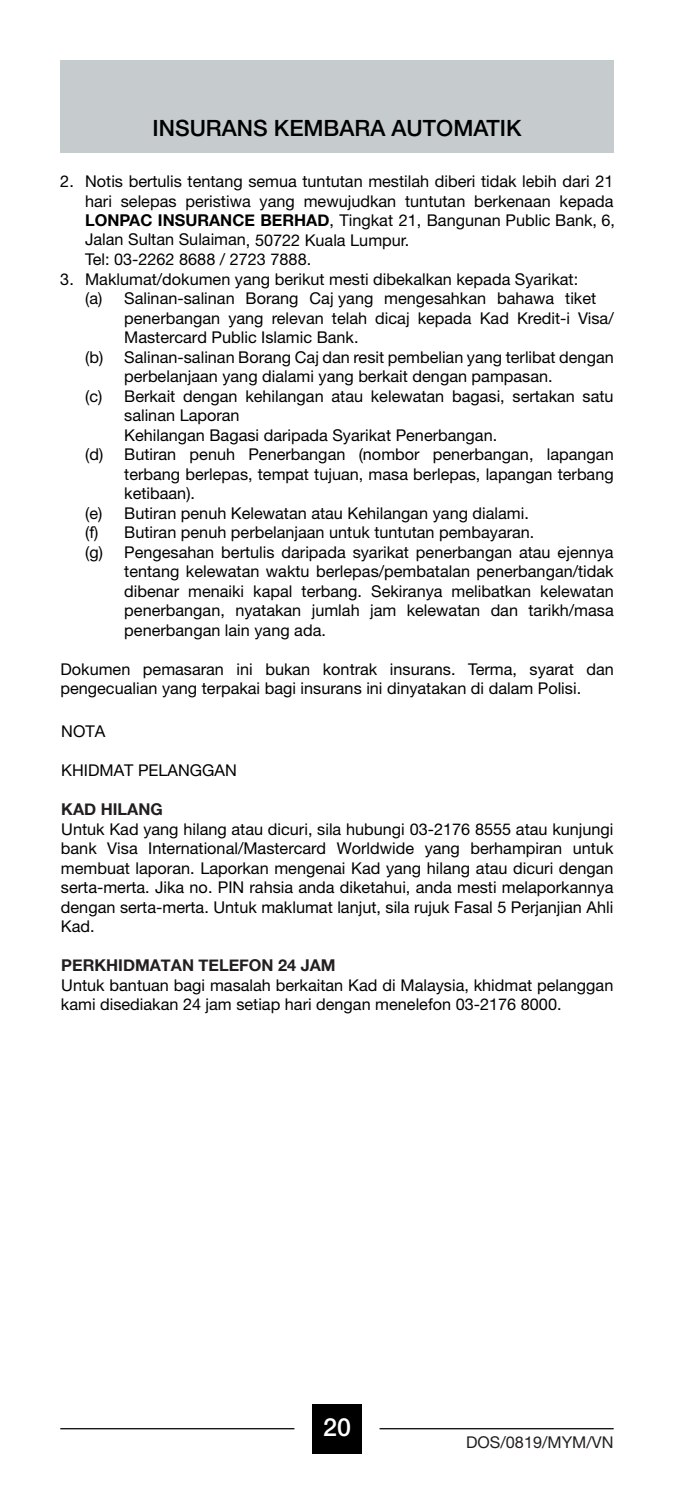
<style>
.page{position:relative;width:674px;height:1489px;background:#fff}
.page>*{position:absolute;margin:0;border:0;box-sizing:border-box;transform-origin:0 0}
.t1{font:500 25px "Helvetica Neue LT Std";color:#fff}
.t2{font:500 22.5px "Helvetica Neue LT Std";color:#000}
.t3{font:16.25px/19.5px "Helvetica Neue LT Std";color:#000;text-align:justify}
.t4{font:700 16.25px "Helvetica Neue";color:#231f20}
.t5{font:16.25px "Helvetica Neue LT Std";color:#231f20}
.s1{font-family:"Helvetica Neue";font-weight:700}
</style>
<div class="page">
<div style="left:312px;top:1403px;width:49px;height:50px;background:#000"></div>
<hr style="left:60px;top:1427px;width:234px;height:2px;background:#000">
<hr style="left:379px;top:1427px;width:234px;height:2px;background:#000">
<div style="left:60px;top:60px;width:553px;height:92px;background:#c6cbce"></div>
<h2 class="t2" style="left:152px;top:114px;width:370px">INSURANS KEMBARA AUTOMATIK</h2>
<p class="t3" style="left:85px;top:171px;width:531px;text-indent:-25px">2. Notis bertulis tentang semua tuntutan mestilah diberi tidak lebih dari 21 hari selepas peristiwa yang mewujudkan tuntutan berkenaan kepada <span class="s1">LONPAC INSURANCE BERHAD</span>, Tingkat 21, Bangunan Public Bank, 6, Jalan Sultan Sulaiman, 50722 Kuala Lumpur.</p>
<p class="t3" style="left:60px;top:269px;width:519px">3. Maklumat/dokumen yang berikut mesti dibekalkan kepada Syarikat:</p>
<p class="t3" style="left:85px;top:288px;width:512px">(a) Salinan-salinan Borang Caj yang mengesahkan bahawa tiket</p>
<p class="t3" style="left:124px;top:308px;width:491px">penerbangan yang relevan telah dicaj kepada Kad Kredit-i Visa/</p>
<p class="t3" style="left:124px;top:327px;width:236px">Mastercard Public Islamic Bank.</p>
<p class="t3" style="left:85px;top:347px;width:530px">(b) Salinan-salinan Borang Caj dan resit pembelian yang terlibat dengan</p>
<p class="t3" style="left:124px;top:366px;width:430px">perbelanjaan yang dialami yang berkait dengan pampasan.</p>
<p class="t3" style="left:85px;top:386px;width:529px">(c) Berkait dengan kehilangan atau kelewatan bagasi, sertakan satu</p>
<p class="t3" style="left:124px;top:405px;width:117px">salinan Laporan</p>
<p class="t3" style="left:124px;top:425px;width:374px">Kehilangan Bagasi daripada Syarikat Penerbangan.</p>
<p class="t3" style="left:85px;top:444px;width:529px">(d) Butiran penuh Penerbangan (nombor penerbangan, lapangan</p>
<p class="t3" style="left:124px;top:464px;width:490px">terbang berlepas, tempat tujuan, masa berlepas, lapangan terbang</p>
<p class="t3" style="left:124px;top:483px;width:72px">ketibaan).</p>
<p class="t3" style="left:85px;top:503px;width:445px">(e) Butiran penuh Kelewatan atau Kehilangan yang dialami.</p>
<p class="t3" style="left:85px;top:522px;width:450px">(f) Butiran penuh perbelanjaan untuk tuntutan pembayaran.</p>
<p class="t3" style="left:85px;top:542px;width:529px">(g) Pengesahan bertulis daripada syarikat penerbangan atau ejennya</p>
<p class="t3" style="left:124px;top:561px;width:490px">tentang kelewatan waktu berlepas/pembatalan penerbangan/tidak</p>
<p class="t3" style="left:124px;top:581px;width:490px">dibenar menaiki kapal terbang. Sekiranya melibatkan kelewatan</p>
<p class="t3" style="left:124px;top:600px;width:490px">penerbangan, nyatakan jumlah jam kelewatan dan tarikh/masa</p>
<p class="t3" style="left:124px;top:620px;width:203px">penerbangan lain yang ada.</p>
<p class="t3" style="left:60px;top:659px;width:554px">Dokumen pemasaran ini bukan kontrak insurans. Terma, syarat dan pengecualian yang terpakai bagi insurans ini dinyatakan di dalam Polisi.</p>
<p class="t3" style="left:85px;top:250px;width:227px">Tel: 03-2262 8688 / 2723 7888.</p>
<p class="t3" style="left:61px;top:721px;width:45px">NOTA</p>
<p class="t3" style="left:61px;top:760px;width:177px">KHIDMAT PELANGGAN</p>
<p class="t4" style="left:61px;top:796px;width:103px">KAD HILANG</p>
<p class="t3" style="left:61px;top:818px;width:553px">Untuk Kad yang hilang atau dicuri, sila hubungi 03-2176 8555 atau kunjungi bank Visa International/Mastercard Worldwide yang berhampiran untuk membuat laporan. Laporkan mengenai Kad yang hilang atau dicuri dengan serta-merta. Jika no. PIN rahsia anda diketahui, anda mesti melaporkannya dengan serta-merta. Untuk maklumat lanjut, sila rujuk Fasal 5 Perjanjian Ahli Kad.</p>
<p class="t4" style="left:61px;top:952px;width:276px">PERKHIDMATAN TELEFON 24 JAM</p>
<p class="t3" style="left:61px;top:974px;width:553px">Untuk bantuan bagi masalah berkaitan Kad di Malaysia, khidmat pelanggan kami disediakan 24 jam setiap hari dengan menelefon 03-2176 8000.</p>
<h1 class="t1" style="left:323px;top:1411px;width:29px">20</h1>
<p class="t5" style="left:466px;top:1431px;width:149px">DOS/0819/MYM/VN</p>
</div>
